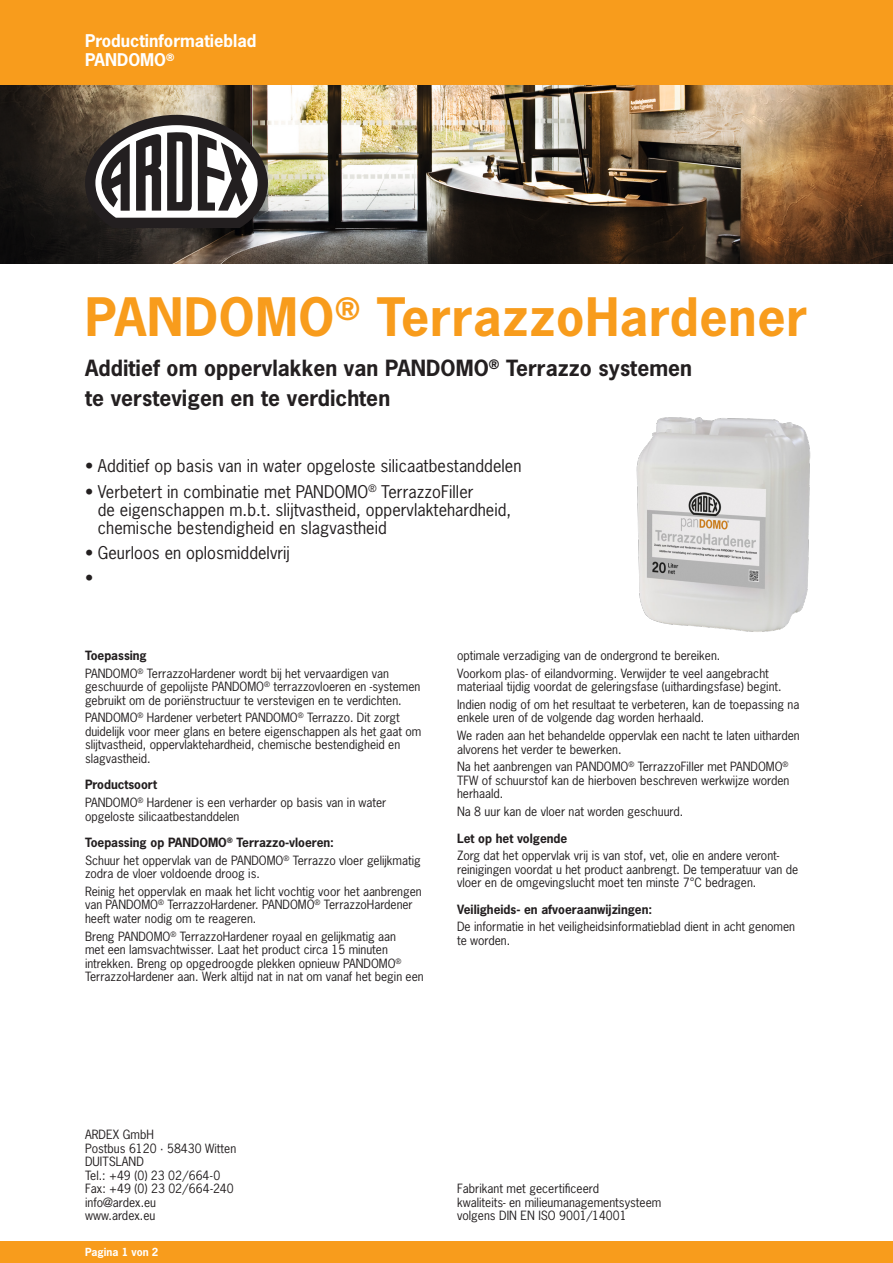
<style>
.page{position:relative;width:893px;height:1263px;background:#fff}
.page>*{position:absolute;margin:0;border:0;box-sizing:border-box;transform-origin:0 0}
.t1{font:700 49.8px "News Gothic Std";letter-spacing:.015em;color:#f89c1c}
.t2{font:700 21px/30px "News Gothic Std";letter-spacing:.005em;color:#231f20}
.t3{font:16.5px/18px "News Gothic Std";letter-spacing:.005em;color:#231f20}
.t4{font:700 16.5px/19.5px "News Gothic Std";color:#fff}
.t5{font:12px/13.5px "News Gothic Std";color:#231f20}
.t6{font:700 12px/26.2px "News Gothic Std";color:#231f20}
.t7{font:700 10.5px "News Gothic Std";color:#fff}
.s1{font-weight:700}
.s2{font-weight:400}
</style>
<div class="page">
<div style="left:0;top:0;width:893px;height:85px;background:#f89c1c"></div>
<div style="left:0;top:1242px;width:893px;height:21px;background:#f89c1c"></div>
<img style="left:0;top:85px;width:893px;height:179px">
<svg style="left:85px;top:115px;width:183px;height:113px"></svg>
<img style="left:636px;top:417px;width:175px;height:215px">
<h3 class="t4" style="left:85px;top:31px;width:173px">Productinformatieblad<br>PANDOMO<sup>®</sup></h3>
<h1 class="t1" style="left:85px;top:285px;width:724px">PANDOMO<sup>®</sup> TerrazzoHardener</h1>
<h2 class="t2" style="left:85px;top:352px;width:608px">Additief om oppervlakken van PANDOMO<sup>®</sup> Terrazzo systemen te verstevigen en te verdichten</h2>
<h3 class="t3" style="left:85px;top:457px;width:438px">• Additief op basis van in water opgeloste silicaatbestanddelen</h3>
<h3 class="t3" style="left:98px;top:482px;width:415px;text-indent:-13px">• Verbetert in combinatie met PANDOMO<sup>®</sup> TerrazzoFiller<br>de eigenschappen m.b.t. slijtvastheid, oppervlaktehardheid, chemische bestendigheid en slagvastheid</h3>
<h3 class="t3" style="left:85px;top:540px;width:206px;line-height:25.5px">• Geurloos en oplosmiddelvrij •</h3>
<p class="t5" style="left:85px;top:646px;width:305px;line-height:17.7px"><span class="s1">Toepassing<br></span>PANDOMO<sup>®</sup> TerrazzoHardener wordt bij het vervaardigen van</p>
<p class="t5" style="left:85px;top:680px;width:337px">geschuurde of gepolijste PANDOMO<sup>®</sup> terrazzovloeren en -systemen gebruikt om de poriënstructuur te verstevigen en te verdichten.</p>
<p class="t5" style="left:85px;top:711px;width:338px">PANDOMO<sup>®</sup> Hardener verbetert PANDOMO<sup>®</sup> Terrazzo. Dit zorgt duidelijk voor meer glans en betere eigenschappen als het gaat om slijtvastheid, oppervlaktehardheid, chemische bestendigheid en slagvastheid.</p>
<p class="t5" style="left:85px;top:776px;width:303px;line-height:17.7px"><span class="s1">Productsoort<br></span>PANDOMO<sup>®</sup> Hardener is een verharder op basis van in water</p>
<p class="t6" style="left:85px;top:803px;width:250px"><span class="s2">opgeloste silicaatbestanddelen<br></span>Toepassing op PANDOMO<sup>®</sup> Terrazzo-vloeren:</p>
<p class="t5" style="left:85px;top:853px;width:337px">Schuur het oppervlak van de PANDOMO<sup>®</sup> Terrazzo vloer gelijkmatig zodra de vloer voldoende droog is.</p>
<p class="t5" style="left:85px;top:884px;width:338px">Reinig het oppervlak en maak het licht vochtig voor het aanbrengen van PANDOMO<sup>®</sup> TerrazzoHardener. PANDOMO<sup>®</sup> TerrazzoHardener heeft water nodig om te reageren.</p>
<p class="t5" style="left:85px;top:929px;width:340px">Breng PANDOMO<sup>®</sup> TerrazzoHardener royaal en gelijkmatig aan<br>met een lamsvachtwisser. Laat het product circa 15 minuten intrekken. Breng op opgedroogde plekken opnieuw PANDOMO<sup>® </sup>TerrazzoHardener aan. Werk altijd nat in nat om vanaf het begin een</p>
<p class="t5" style="left:457px;top:646px;width:313px;line-height:17.7px">optimale verzadiging van de ondergrond te bereiken.<br>Voorkom plas- of eilandvorming. Verwijder te veel aangebracht</p>
<p class="t5" style="left:457px;top:678px;width:344px;line-height:17.7px">materiaal tijdig voordat de geleringsfase (uithardingsfase) begint.<br>Indien nodig of om het resultaat te verbeteren, kan de toepassing na</p>
<p class="t5" style="left:457px;top:709px;width:344px;line-height:17.7px">enkele uren of de volgende dag worden herhaald.<br>We raden aan het behandelde oppervlak een nacht te laten uitharden</p>
<p class="t5" style="left:457px;top:740px;width:333px;line-height:17.7px">alvorens het verder te bewerken.<br>Na het aanbrengen van PANDOMO<sup>®</sup> TerrazzoFiller met PANDOMO<sup>®</sup></p>
<p class="t5" style="left:457px;top:774px;width:334px">TFW of schuurstof kan de hierboven beschreven werkwijze worden herhaald.</p>
<p class="t5" style="left:457px;top:805px;width:228px">Na 8 uur kan de vloer nat worden geschuurd.</p>
<p class="t6" style="left:457px;top:825px;width:112px">Let op het volgende</p>
<p class="t5" style="left:457px;top:849px;width:343px">Zorg dat het oppervlak vrij is van stof, vet, olie en andere veront&shy;reinigingen voordat u het product aanbrengt. De temperatuur van de vloer en de omgevingslucht moet ten minste 7°C bedragen.</p>
<p class="t6" style="left:457px;top:896px;width:197px">Veiligheids- en afvoeraanwijzingen:</p>
<p class="t5" style="left:457px;top:920px;width:339px">De informatie in het veiligheidsinformatieblad dient in acht genomen te worden.</p>
<p class="t5" style="left:85px;top:1128px;width:153px">ARDEX GmbH<br>Postbus 6120 · 58430 Witten<br>DUITSLAND<br>Tel.: +49 (0) 23 02/664-0<br>Fax: +49 (0) 23 02/664-240 info@ardex.eu<br>www.ardex.eu</p>
<p class="t7" style="left:85px;top:1245px;width:75px">Pagina 1 von 2</p>
<p class="t5" style="left:457px;top:1182px;width:206px">Fabrikant met gecertificeerd<br>kwaliteits- en milieumanagementsysteem volgens DIN EN ISO 9001/14001</p>
</div>
